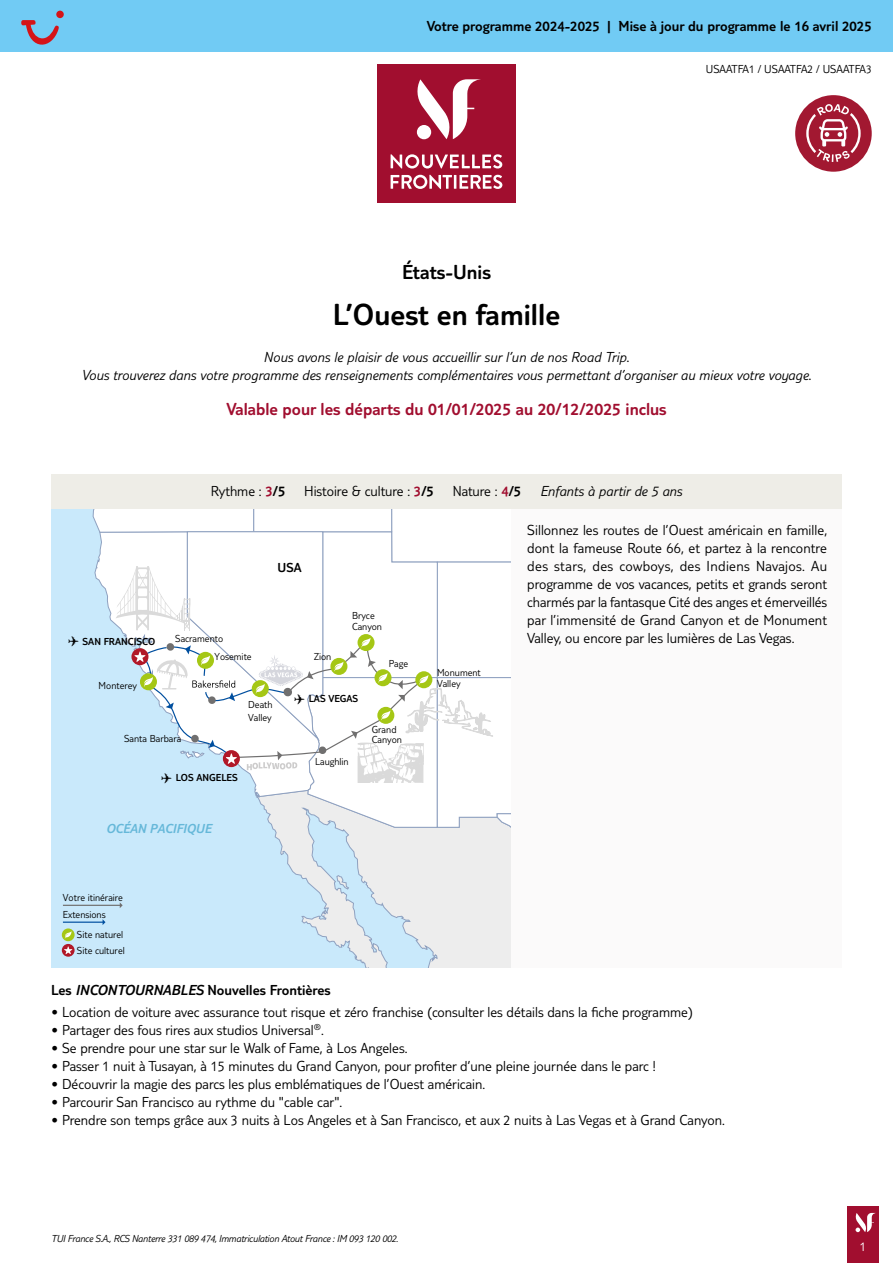
<style>
.page{position:relative;width:893px;height:1263px;background:#fff}
.page>*{position:absolute;margin:0;border:0;box-sizing:border-box;transform-origin:0 0}
.t1{font:300 31.5px "TUI Type";color:#000}
.t2{font:300 21px "TUI Type";color:#000}
.t3{font:300 18px "TUI Type";color:#a10e2f}
.t4{font:300 15px/18px "TUI Type";color:#000;text-align:justify}
.t5{font:italic 300 15px/18px "TUI Type";color:#000;text-align:center}
.t6{font:300 15px "TUI Type";color:#000}
.t7{font:italic 300 13.5px "TUI Type";color:#66b8d9}
.t8{font:300 13.5px "TUI Type";color:#000}
.t9{font:300 13.5px "TUI Type";color:#fff}
.t10{font:300 12px "TUI Type";color:#000}
.t11{font:300 10.5px/11.1px "TUI Type";color:#000}
.t12{font:italic 300 10.5px "TUI Type";letter-spacing:-.02em;color:#000}
.t13{font:300 10.5px "TUI Type";color:#000}
.s1{color:#a10e2f}
.s2{font-style:inherit}
.s3{font-style:normal}
.s4{font-style:normal;color:#a10e2f}
.s5{font-style:italic}
</style>
<div class="page">
<div style="left:847px;top:1206px;width:32px;height:57px;background:#a10e2f"></div>
<svg style="left:855px;top:1213px;width:21px;height:19px"></svg>
<div style="left:51px;top:508px;width:791px;height:459px;background:#fbfafa"></div>
<div style="left:0;top:0;width:893px;height:51px;background:#71cbf4"></div>
<div style="left:377px;top:65px;width:139px;height:138px;background:#a10e2f"></div>
<svg style="left:391px;top:154px;width:111px;height:15px"></svg>
<svg style="left:391px;top:175px;width:111px;height:14px"></svg>
<svg style="left:416px;top:79px;width:65px;height:60px"></svg>
<div style="left:51px;top:508px;width:459px;height:459px;background:#c9e9fb"></div>
<hr style="left:63px;top:921px;width:40px;height:2px;background:#004f9f">
<svg style="left:62px;top:928px;width:13px;height:13px"></svg>
<svg style="left:65px;top:931px;width:7px;height:7px"></svg>
<svg style="left:62px;top:944px;width:13px;height:13px"></svg>
<svg style="left:64px;top:946px;width:8px;height:8px"></svg>
<hr style="left:63px;top:905px;width:57px;height:1px;background:#706f6f">
<svg style="left:91px;top:508px;width:419px;height:459px"></svg>
<div style="left:51px;top:474px;width:791px;height:34px;background:#eeede7"></div>
<svg style="left:21px;top:20px;width:38px;height:25px"></svg>
<div style="left:56px;top:11px;width:8px;height:7px;background:#d51317;border-radius:50%"></div>
<div style="left:795px;top:95px;width:77px;height:77px;background:#a21831;border-radius:50%"></div>
<svg style="left:806px;top:104px;width:55px;height:58px"></svg>
<p class="t6" style="left:427px;top:18px;width:446px">Votre programme 2024-2025 | Mise à jour du programme le 16 avril 2025</p>
<p class="t10" style="left:706px;top:62px;width:167px">USAATFA1 / USAATFA2 / USAATFA3</p>
<h2 class="t2" style="left:402px;top:260px;width:90px">États-Unis</h2>
<h1 class="t1" style="left:333px;top:297px;width:229px">L’Ouest en famille</h1>
<p class="t5" style="left:82px;top:348px;width:731px">Nous avons le plaisir de vous accueillir sur l’un de nos Road Trip.<br>Vous trouverez dans votre programme des renseignements complémentaires vous permettant d’organiser au mieux votre voyage.</p>
<p class="t3" style="left:226px;top:398px;width:442px">Valable pour les départs du 01/01/2025 au 20/12/2025 inclus</p>
<p class="t13" style="left:68px;top:635px;width:89px">✈ SAN FRANCISCO</p>
<p class="t11" style="left:99px;top:680px;width:40px">Monterey</p>
<p class="t4" style="left:211px;top:482px;width:76px">Rythme : <span class="s1">3</span><span class="s2">/5</span></p>
<p class="t4" style="left:304px;top:482px;width:131px">Histoire &amp; culture : <span class="s1">3</span><span class="s2">/5</span></p>
<p class="t5" style="left:453px;top:482px;width:231px"><span class="s3">Nature :</span> <span class="s4">4</span><span class="s3">/5</span> Enfants à partir de 5 ans</p>
<p class="t8" style="left:278px;top:559px;width:26px">USA</p>
<p class="t11" style="left:175px;top:632px;width:49px">Sacramento</p>
<p class="t11" style="left:215px;top:651px;width:39px">Yosemite</p>
<p class="t11" style="left:248px;top:698px;width:26px;line-height:12.6px">Death<br>Valley</p>
<p class="t11" style="left:314px;top:651px;width:19px">Zion</p>
<p class="t11" style="left:352px;top:610px;width:32px">Bryce<br>Canyon</p>
<p class="t11" style="left:389px;top:658px;width:21px">Page</p>
<p class="t13" style="left:294px;top:692px;width:66px">✈ LAS VEGAS</p>
<p class="t11" style="left:437px;top:667px;width:45px">Monument<br>Valley</p>
<p class="t4" style="left:527px;top:521px;width:301px">Sillonnez les routes de l’Ouest américain en famille, dont la fameuse Route 66, et partez à la rencontre des stars, des cowboys, des Indiens Navajos. Au programme de vos vacances, petits et grands seront charmés par la fantasque Cité des anges et émerveillés par l’immensité de Grand Canyon et de Monument Valley, ou encore par les lumières de Las Vegas.</p>
<p class="t11" style="left:124px;top:733px;width:59px">Santa Barbara</p>
<p class="t13" style="left:161px;top:772px;width:78px">✈ LOS ANGELES</p>
<p class="t7" style="left:106px;top:821px;width:107px">OCÉAN PACIFIQUE</p>
<p class="t11" style="left:63px;top:892px;width:62px">Votre itinéraire</p>
<p class="t11" style="left:77px;top:904px;width:48px;line-height:20.2px;text-indent:-14px">Extensions<br>Site naturel</p>
<p class="t11" style="left:77px;top:944px;width:49px">Site culturel</p>
<p class="t11" style="left:315px;top:755px;width:35px">Laughlin</p>
<p class="t11" style="left:372px;top:724px;width:32px;line-height:10.2px">Grand<br>Canyon</p>
<p class="t6" style="left:51px;top:981px;width:281px">Les <span class="s5">INCONTOURNABLES</span> Nouvelles Frontières</p>
<p class="t4" style="left:51px;top:1002px;width:643px">• Location de voiture avec assurance tout risque et zéro franchise (consulter les détails dans la fiche programme)</p>
<p class="t4" style="left:51px;top:1020px;width:274px">• Partager des fous rires aux studios Universal<sup>®</sup>.</p>
<p class="t4" style="left:51px;top:1038px;width:358px">• Se prendre pour une star sur le Walk of Fame, à Los Angeles.</p>
<p class="t4" style="left:51px;top:1056px;width:606px">• Passer 1 nuit à Tusayan, à 15 minutes du Grand Canyon, pour profiter d’une pleine journée dans le parc !</p>
<p class="t4" style="left:51px;top:1074px;width:436px">• Découvrir la magie des parcs les plus emblématiques de l’Ouest américain.</p>
<p class="t4" style="left:51px;top:1092px;width:293px">• Parcourir San Francisco au rythme du "cable car".</p>
<p class="t4" style="left:51px;top:1110px;width:675px">• Prendre son temps grâce aux 3 nuits à Los Angeles et à San Francisco, et aux 2 nuits à Las Vegas et à Grand Canyon.</p>
<p class="t12" style="left:51px;top:1232px;width:349px">TUI France S.A., RCS Nanterre 331 089 474, Immatriculation Atout France : IM 093 120 002.</p>
<p class="t9" style="left:860px;top:1239px;width:8px">1</p>
</div>
